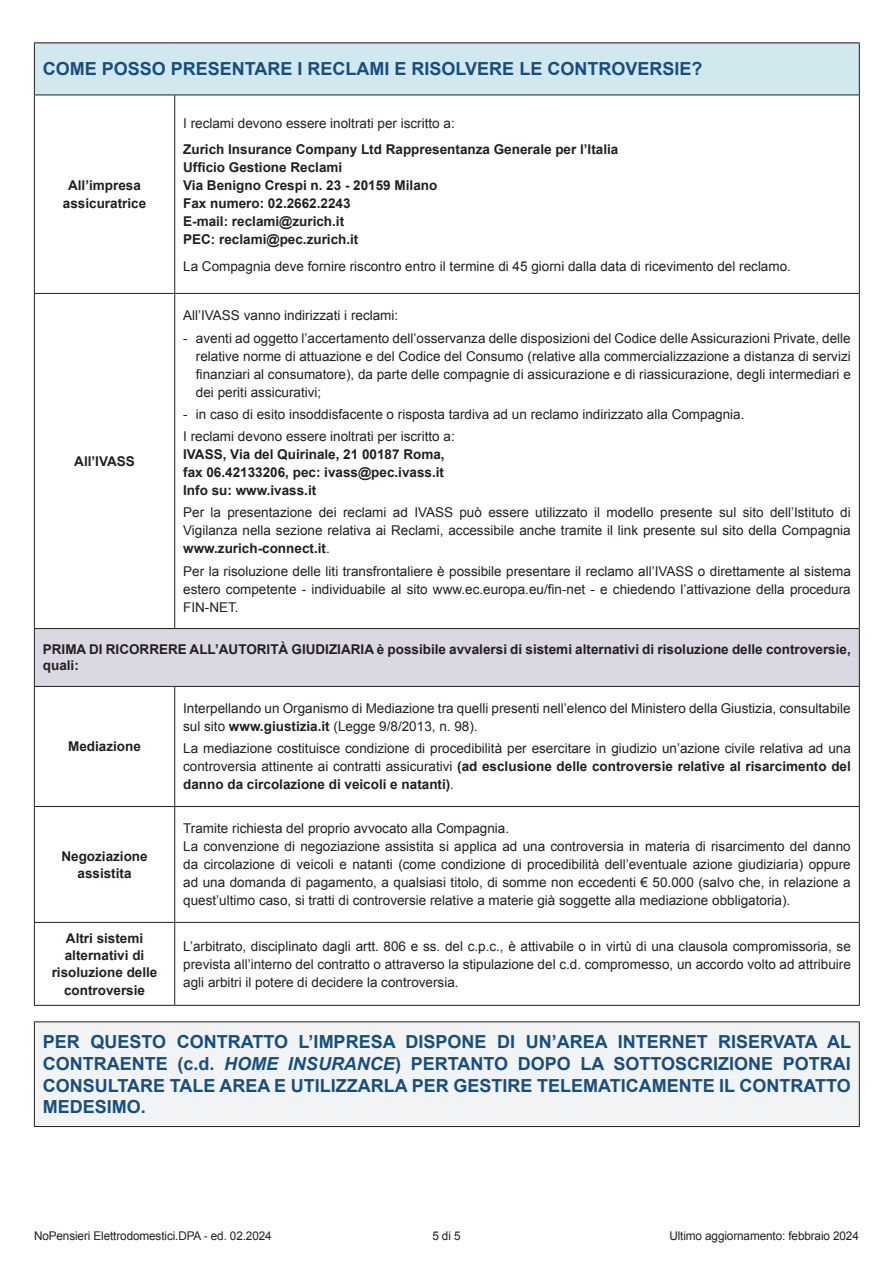
<style>
.page{position:relative;width:893px;height:1263px;background:#fff}
.page>*{position:absolute;margin:0;border:0;box-sizing:border-box;transform-origin:0 0}
.t1{font:700 18px/21.6px "Arial";color:#184e7f;text-align:justify}
.t2{font:13.5px/18px "Arial";color:#231f20;text-align:justify}
.t3{font:700 13.5px/18px "Arial";color:#231f20;text-align:center}
.t4{font:12px "Arial";letter-spacing:-.01em;color:#231f20}
.s1{font-weight:700}
.s2{font-style:italic}
</style>
<div class="page">
<div style="left:34px;top:43px;width:825px;height:52px;background:#d0e8ee"></div>
<div style="left:34px;top:628px;width:825px;height:58px;background:#dbd7e3"></div>
<hr style="left:34px;top:43px;width:141px;height:1px;background:#231f20">
<hr style="left:34px;top:43px;width:1px;height:52px;background:#231f20">
<hr style="left:175px;top:43px;width:685px;height:1px;background:#231f20">
<hr style="left:859px;top:43px;width:1px;height:52px;background:#231f20">
<hr style="left:34px;top:95px;width:141px;height:1px;background:#231f20">
<hr style="left:34px;top:95px;width:1px;height:198px;background:#231f20">
<hr style="left:175px;top:95px;width:685px;height:1px;background:#231f20">
<hr style="left:174px;top:95px;width:1px;height:198px;background:#231f20">
<hr style="left:859px;top:95px;width:1px;height:198px;background:#231f20">
<hr style="left:34px;top:293px;width:141px;height:1px;background:#231f20">
<hr style="left:34px;top:294px;width:1px;height:334px;background:#231f20">
<hr style="left:175px;top:293px;width:685px;height:1px;background:#231f20">
<hr style="left:174px;top:294px;width:1px;height:334px;background:#231f20">
<hr style="left:859px;top:294px;width:1px;height:334px;background:#231f20">
<hr style="left:34px;top:628px;width:141px;height:1px;background:#231f20">
<hr style="left:34px;top:629px;width:1px;height:57px;background:#231f20">
<hr style="left:175px;top:628px;width:685px;height:1px;background:#231f20">
<hr style="left:859px;top:629px;width:1px;height:57px;background:#231f20">
<hr style="left:34px;top:686px;width:141px;height:1px;background:#231f20">
<hr style="left:34px;top:687px;width:1px;height:119px;background:#231f20">
<hr style="left:175px;top:686px;width:685px;height:1px;background:#231f20">
<hr style="left:174px;top:687px;width:1px;height:119px;background:#231f20">
<hr style="left:859px;top:687px;width:1px;height:119px;background:#231f20">
<hr style="left:34px;top:806px;width:141px;height:1px;background:#231f20">
<hr style="left:34px;top:807px;width:1px;height:115px;background:#231f20">
<hr style="left:175px;top:806px;width:685px;height:1px;background:#231f20">
<hr style="left:174px;top:807px;width:1px;height:115px;background:#231f20">
<hr style="left:859px;top:807px;width:1px;height:115px;background:#231f20">
<hr style="left:34px;top:922px;width:141px;height:1px;background:#231f20">
<hr style="left:34px;top:923px;width:1px;height:82px;background:#231f20">
<hr style="left:175px;top:922px;width:685px;height:1px;background:#231f20">
<hr style="left:174px;top:923px;width:1px;height:82px;background:#231f20">
<hr style="left:859px;top:923px;width:1px;height:82px;background:#231f20">
<hr style="left:34px;top:1005px;width:141px;height:1px;background:#231f20">
<hr style="left:175px;top:1005px;width:685px;height:1px;background:#231f20">
<div style="left:34px;top:1022px;width:825px;height:104px;background:#f2f3f4"></div>
<hr style="left:34px;top:1021px;width:826px;height:1px;background:#231f20">
<hr style="left:34px;top:1022px;width:1px;height:104px;background:#231f20">
<hr style="left:859px;top:1022px;width:1px;height:104px;background:#231f20">
<hr style="left:34px;top:1126px;width:826px;height:1px;background:#231f20">
<h1 class="t1" style="left:43px;top:59px;width:661px">COME POSSO PRESENTARE I RECLAMI E RISOLVERE LE CONTROVERSIE?</h1>
<p class="t3" style="left:63px;top:177px;width:85px;line-height:17.2px">All’impresa assicuratrice</p>
<p class="t2" style="left:183px;top:114px;width:273px">I reclami devono essere inoltrati per iscritto a:</p>
<p class="t3" style="left:183px;top:141px;width:437px;text-align:left">Zurich Insurance Company Ltd Rappresentanza Generale per l’Italia Ufficio Gestione Reclami<br>Via Benigno Crespi n. 23 - 20159 Milano<br>Fax numero: 02.2662.2243<br>E-mail: reclami@zurich.it<br>PEC: reclami@pec.zurich.it</p>
<p class="t2" style="left:183px;top:257px;width:609px">La Compagnia deve fornire riscontro entro il termine di 45 giorni dalla data di ricevimento del reclamo.</p>
<p class="t2" style="left:183px;top:307px;width:217px">All’IVASS vanno indirizzati i reclami:</p>
<p class="t2" style="left:196px;top:329px;width:656px;text-indent:-13px">- aventi ad oggetto l’accertamento dell’osservanza delle disposizioni del Codice delle Assicurazioni Private, delle relative norme di attuazione e del Codice del Consumo (relative alla commercializzazione a distanza di servizi finanziari al consumatore), da parte delle compagnie di assicurazione e di riassicurazione, degli intermediari e dei periti assicurativi;</p>
<p class="t2" style="left:183px;top:403px;width:563px;line-height:22.2px">- in caso di esito insoddisfacente o risposta tardiva ad un reclamo indirizzato alla Compagnia.<br>I reclami devono essere inoltrati per iscritto a:</p>
<p class="t3" style="left:183px;top:446px;width:263px;text-align:justify">IVASS, Via del Quirinale, 21 00187 Roma, fax 06.42133206, pec: ivass@pec.ivass.it Info su: www.ivass.it</p>
<p class="t2" style="left:183px;top:504px;width:669px">Per la presentazione dei reclami ad IVASS può essere utilizzato il modello presente sul sito dell’Istituto di Vigilanza nella sezione relativa ai Reclami, accessibile anche tramite il link presente sul sito della Compagnia <span class="s1">www.zurich-connect.it</span>.</p>
<p class="t2" style="left:183px;top:562px;width:669px">Per la risoluzione delle liti transfrontaliere è possibile presentare il reclamo all’IVASS o direttamente al sistema estero competente - individuabile al sito www.ec.europa.eu/fin-net - e chiedendo l’attivazione della procedura FIN-NET.</p>
<p class="t3" style="left:43px;top:642px;width:809px;line-height:16.2px;text-align:left">PRIMA DI RICORRERE ALL’AUTORITÀ GIUDIZIARIA è possibile avvalersi di sistemi alternativi di risoluzione delle controversie, quali:</p>
<p class="t3" style="left:74px;top:453px;width:62px">All’IVASS</p>
<p class="t3" style="left:68px;top:738px;width:74px">Mediazione</p>
<p class="t3" style="left:61px;top:848px;width:88px;line-height:17.2px">Negoziazione assistita</p>
<p class="t2" style="left:183px;top:700px;width:669px">Interpellando un Organismo di Mediazione tra quelli presenti nell’elenco del Ministero della Giustizia, consultabile sul sito <span class="s1">www.giustizia.it</span> (Legge 9/8/2013, n. 98).</p>
<p class="t2" style="left:183px;top:740px;width:669px">La mediazione costituisce condizione di procedibilità per esercitare in giudizio un’azione civile relativa ad una controversia attinente ai contratti assicurativi <span class="s1">(ad esclusione delle controversie relative al risarcimento del danno da circolazione di veicoli e natanti)</span>.</p>
<p class="t2" style="left:183px;top:820px;width:669px;text-align:left">Tramite richiesta del proprio avvocato alla Compagnia.<br>La convenzione di negoziazione assistita si applica ad una controversia in materia di risarcimento del danno da circolazione di veicoli e natanti (come condizione di procedibilità dell’eventuale azione giudiziaria) oppure ad una domanda di pagamento, a qualsiasi titolo, di somme non eccedenti € 50.000 (salvo che, in relazione a quest’ultimo caso, si tratti di controversie relative a materie già soggette alla mediazione obbligatoria).</p>
<p class="t3" style="left:52px;top:930px;width:107px;line-height:17.2px">Altri sistemi alternativi di risoluzione delle controversie</p>
<p class="t2" style="left:183px;top:937px;width:669px">L’arbitrato, disciplinato dagli artt. 806 e ss. del c.p.c., è attivabile o in virtù di una clausola compromissoria, se prevista all’interno del contratto o attraverso la stipulazione del c.d. compromesso, un accordo volto ad attribuire agli arbitri il potere di decidere la controversia.</p>
<p class="t1" style="left:43px;top:1032px;width:810px">PER QUESTO CONTRATTO L’IMPRESA DISPONE DI UN’AREA INTERNET RISERVATA AL CONTRAENTE (c.d. <span class="s2">HOME INSURANCE</span>) PERTANTO DOPO LA SOTTOSCRIZIONE POTRAI CONSULTARE TALE AREA E UTILIZZARLA PER GESTIRE TELEMATICAMENTE IL CONTRATTO MEDESIMO.</p>
<p class="t4" style="left:34px;top:1228px;width:239px">NoPensieri Elettrodomestici.DPA - ed. 02.2024</p>
<p class="t4" style="left:432px;top:1228px;width:30px">5 di 5</p>
<p class="t4" style="left:669px;top:1228px;width:191px">Ultimo aggiornamento: febbraio 2024</p>
</div>
